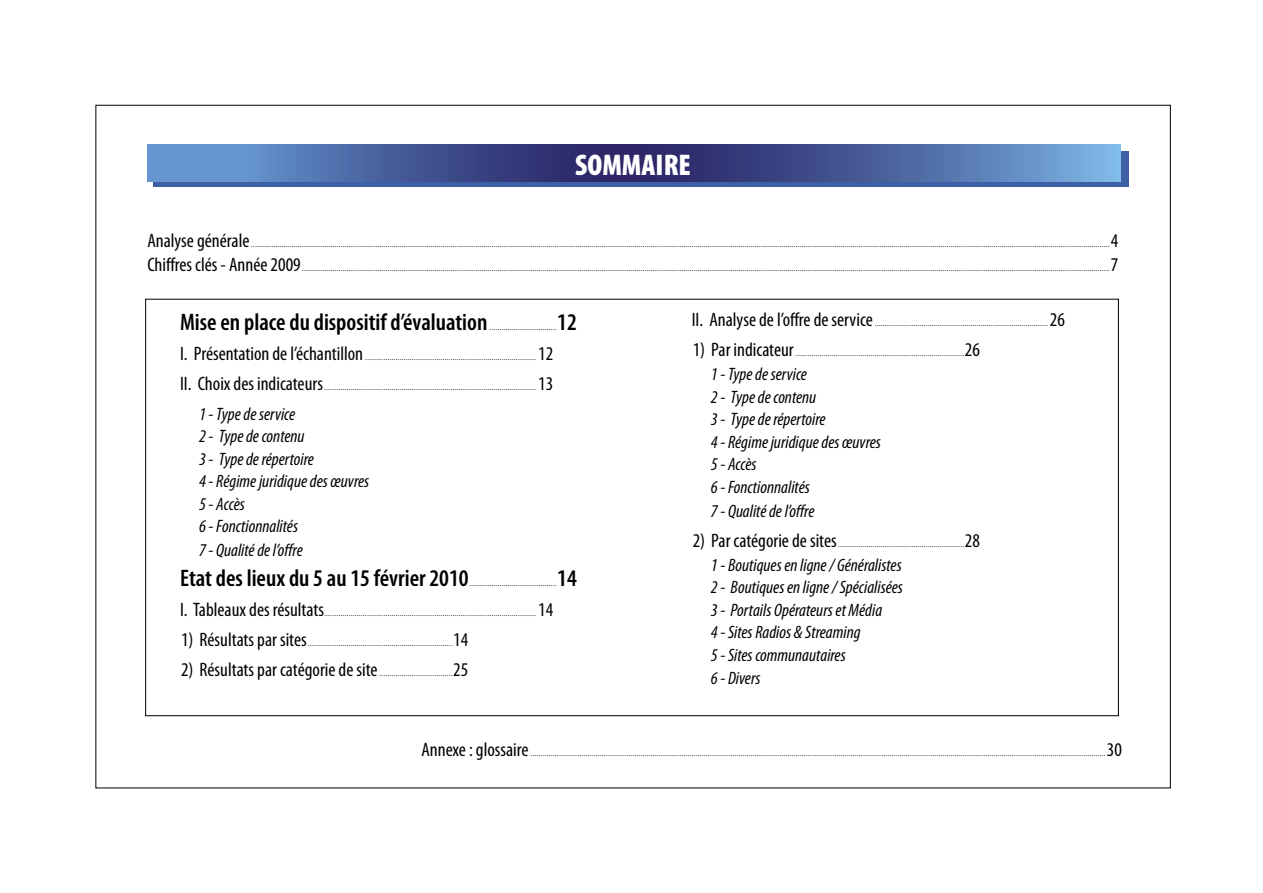
<style>
.page{position:relative;width:1263px;height:893px;background:#fff}
.page>*{position:absolute;margin:0;border:0;box-sizing:border-box;transform-origin:0 0}
.t1{font:900 condensed 30px "Myriad Pro";color:#fff}
.t2{font:600 condensed 24px "Myriad Pro";color:#000}
.t3{font:italic condensed 18px/22.8px "Myriad Pro";color:#000}
.t4{font:300 condensed 12px/23.4px "Myriad Pro";color:#000}
.s1{font-weight:400;font-size:19.5px}
.s2{font-weight:300;font-size:12px}
.s3{font-weight:600;font-size:24px}
</style>
<div class="page">
<svg style="left:153px;top:151px;width:975px;height:36px;fill:#3c5fa6"></svg>
<svg style="left:147px;top:145px;width:973px;height:36px"></svg>
<h1 class="t1" style="left:575px;top:148px;width:117px">SOMMAIRE</h1>
<p class="t4" style="left:147px;top:232px;width:972px"><span class="s1">Analyse générale</span> .....................................................................................................................................................................................................................................................................................................................................................................................................................................<span class="s1">4<br>Chiffres clés - Année 2009</span> ............................................................................................................................................................................................................................................................................................................................................................................................................<span class="s1">7</span></p>
<h2 class="t2" style="left:180px;top:309px;width:398px">Mise en place du dispositif d’évaluation <span class="s2">.................................</span>12</h2>
<p class="t4" style="left:180px;top:344px;width:375px"><span class="s1">I. Présentation de l’échantillon</span> ....................................................................................<span class="s1">12</span></p>
<p class="t4" style="left:180px;top:374px;width:375px"><span class="s1">II. Choix des indicateurs</span> ........................................................................................................<span class="s1">13</span></p>
<h3 class="t3" style="left:199px;top:403px;width:172px">1 - Type de service<br>2 - Type de contenu<br>3 - Type de répertoire<br>4 - Régime juridique des œuvres<br>5 - Accès<br>6 - Fonctionnalités<br>7 - Qualité de l’offre</h3>
<p class="t4" style="left:180px;top:571px;width:398px"><span class="s3">Etat des lieux du 5 au 15 février 2010</span> ...........................................<span class="s3">14</span></p>
<p class="t4" style="left:180px;top:601px;width:375px"><span class="s1">I. Tableaux des résultats</span> ........................................................................................................<span class="s1">14</span></p>
<p class="t4" style="left:181px;top:631px;width:289px"><span class="s1">1) Résultats par sites</span> .......................................................................<span class="s1">14</span></p>
<p class="t4" style="left:181px;top:661px;width:289px"><span class="s1">2) Résultats par catégorie de site</span> ....................................<span class="s1">25</span></p>
<p class="t4" style="left:692px;top:311px;width:375px"><span class="s1">II. Analyse de l’offre de service</span> .....................................................................................<span class="s1">26</span></p>
<p class="t4" style="left:693px;top:341px;width:289px"><span class="s1">1) Par indicateur</span> ...................................................................................<span class="s1">26</span></p>
<h3 class="t3" style="left:711px;top:364px;width:172px">1 - Type de service<br>2 - Type de contenu<br>3 - Type de répertoire<br>4 - Régime juridique des œuvres<br>5 - Accès<br>6 - Fonctionnalités<br>7 - Qualité de l’offre</h3>
<p class="t4" style="left:693px;top:532px;width:289px"><span class="s1">2) Par catégorie de sites</span> ..............................................................<span class="s1">28</span></p>
<h3 class="t3" style="left:711px;top:554px;width:194px">1 - Boutiques en ligne / Généralistes<br>2 - Boutiques en ligne / Spécialisées<br>3 - Portails Opérateurs et Média<br>4 - Sites Radios &amp; Streaming<br>5 - Sites communautaires<br>6 - Divers</h3>
<p class="t4" style="left:421px;top:740px;width:702px"><span class="s1">Annexe : glossaire</span> ..........................................................................................................................................................................................................................................................................................<span class="s1">30</span></p>
</div>
